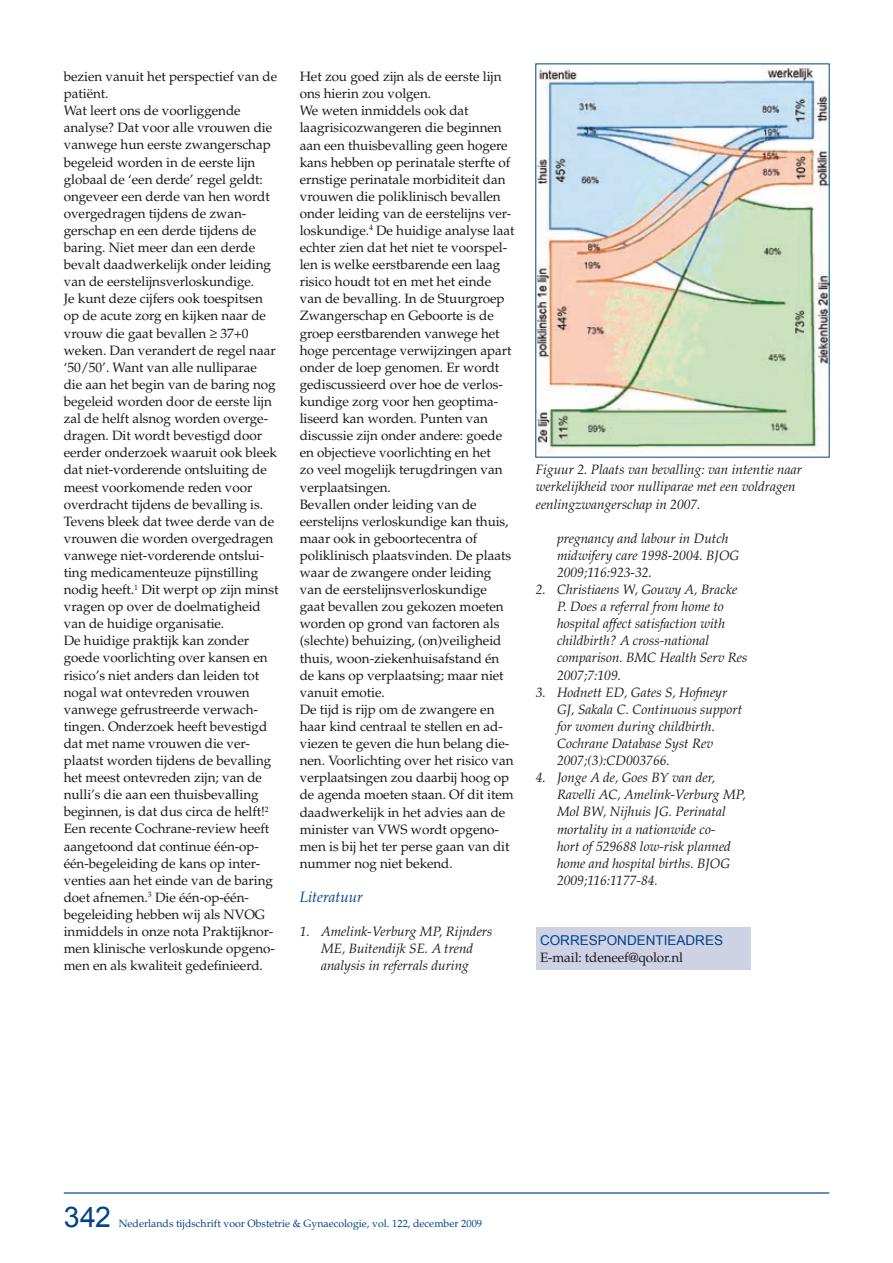
<style>
.page{position:relative;width:893px;height:1263px;background:#fff}
.page>*{position:absolute;margin:0;border:0;box-sizing:border-box;transform-origin:0 0}
.t1{font:28.5px "Arial";color:#004489}
.t2{font:italic 15px "Palatino";color:#004489}
.t3{font:13.5px/17.1px "Palatino";letter-spacing:-.005em;color:#1a171c}
.t4{font:italic 13.5px/17.1px "Palatino";color:#1a171c}
.t5{font:13.5px "Arial";color:#004489}
.t6{font:10.5px "Palatino";color:#004489}
</style>
<div class="page">
<hr style="left:64px;top:1192px;width:765px;height:1px;background:#004489">
<div style="left:536px;top:927px;width:214px;height:43px;background:#ced2e5"></div>
<img style="left:538px;top:66px;width:289px;height:383px">
<p class="t3" style="left:64px;top:68px;width:216px">bezien vanuit het perspectief van de patiënt.<br>Wat leert ons de voorliggende analyse? Dat voor alle vrouwen die vanwege hun eerste zwangerschap begeleid worden in de eerste lijn globaal de ‘een derde’ regel geldt: ongeveer een derde van hen wordt overgedragen tijdens de zwan&shy;gerschap en een derde tijdens de baring. Niet meer dan een derde bevalt daadwerkelijk onder leiding van de eerstelijnsverloskundige.<br>Je kunt deze cijfers ook toespitsen op de acute zorg en kijken naar de vrouw die gaat bevallen ≥ 37+0 weken. Dan verandert de regel naar ‘50/50’. Want van alle nulliparae die aan het begin van de baring nog begeleid worden door de eerste lijn zal de helft alsnog worden overge&shy;dragen. Dit wordt bevestigd door eerder onderzoek waaruit ook bleek dat niet-vorderende ontsluiting de meest voorkomende reden voor overdracht tijdens de bevalling is.<br>Tevens bleek dat twee derde van de vrouwen die worden overgedragen vanwege niet-vorderende ontslui&shy;ting medicamenteuze pijnstilling nodig heeft.<sup>1</sup> Dit werpt op zijn minst vragen op over de doelmatigheid van de huidige organisatie.<br>De huidige praktijk kan zonder goede voorlichting over kansen en risico’s niet anders dan leiden tot nogal wat ontevreden vrouwen vanwege gefrustreerde verwach&shy;tingen. Onderzoek heeft bevestigd dat met name vrouwen die ver&shy;plaatst worden tijdens de bevalling het meest ontevreden zijn; van de nulli’s die aan een thuisbevalling beginnen, is dat dus circa de helft!<sup>2<br></sup>Een recente Cochrane-review heeft aangetoond dat continue één-op&shy;één-begeleiding de kans op inter&shy;venties aan het einde van de baring doet afnemen.<sup>3</sup> Die één-op-één&shy;begeleiding hebben wij als NVOG inmiddels in onze nota Praktijknor&shy;men klinische verloskunde opgeno&shy;men en als kwaliteit gedefinieerd.</p>
<p class="t3" style="left:300px;top:68px;width:216px">Het zou goed zijn als de eerste lijn ons hierin zou volgen.<br>We weten inmiddels ook dat laagrisicozwangeren die beginnen aan een thuisbevalling geen hogere kans hebben op perinatale sterfte of ernstige perinatale morbiditeit dan vrouwen die poliklinisch bevallen onder leiding van de eerstelijns ver&shy;loskundige.<sup>4</sup> De huidige analyse laat echter zien dat het niet te voorspel&shy;len is welke eerstbarende een laag risico houdt tot en met het einde van de bevalling. In de Stuurgroep<br>Zwangerschap en Geboorte is de groep eerstbarenden vanwege het hoge percentage verwijzingen apart onder de loep genomen. Er wordt gediscussieerd over hoe de verlos&shy;kundige zorg voor hen geoptima&shy;liseerd kan worden. Punten van discussie zijn onder andere: goede en objectieve voorlichting en het<br>zo veel mogelijk terugdringen van verplaatsingen.<br>Bevallen onder leiding van de eerstelijns verloskundige kan thuis, maar ook in geboortecentra of poliklinisch plaatsvinden. De plaats waar de zwangere onder leiding van de eerstelijnsverloskundige gaat bevallen zou gekozen moeten worden op grond van factoren als (slechte) behuizing, (on)veiligheid thuis, woon-ziekenhuisafstand én de kans op verplaatsing; maar niet vanuit emotie.<br>De tijd is rijp om de zwangere en haar kind centraal te stellen en ad&shy;viezen te geven die hun belang die&shy;nen. Voorlichting over het risico van verplaatsingen zou daarbij hoog op de agenda moeten staan. Of dit item daadwerkelijk in het advies aan de minister van VWS wordt opgeno&shy;men is bij het ter perse gaan van dit nummer nog niet bekend.</p>
<p class="t2" style="left:300px;top:888px;width:65px">Literatuur</p>
<p class="t4" style="left:300px;top:923px;width:194px;text-align:center">1. Amelink-Verburg MP, Rijnders<br>ME, Buitendijk SE. A trend analysis in referrals during</p>
<p class="t4" style="left:536px;top:461px;width:268px">Figuur 2. Plaats van bevalling: van intentie naar werkelijkheid voor nulliparae met een voldragen eenlingzwangerschap in 2007.</p>
<p class="t4" style="left:557px;top:530px;width:184px">pregnancy and labour in Dutch midwifery care 1998-2004. BJOG<br>2009;116:923-32.</p>
<p class="t4" style="left:557px;top:581px;width:192px;text-indent:-21px">2. Christiaens W, Gouwy A, Bracke<br>P. Does a referral from home to hospital affect satisfaction with childbirth? A cross-national comparison. BMC Health Serv Res<br>2007;7:109.</p>
<p class="t4" style="left:557px;top:684px;width:187px;text-indent:-21px">3. Hodnett ED, Gates S, Hofmeyr<br>GJ, Sakala C. Continuous support for women during childbirth.<br>Cochrane Database Syst Rev<br>2007;(3):CD003766.</p>
<p class="t4" style="left:557px;top:769px;width:190px;text-indent:-21px">4. Jonge A de, Goes BY van der,<br>Ravelli AC, Amelink-Verburg MP,<br>Mol BW, Nijhuis JG. Perinatal mortality in a nationwide co-<br>hort of 529688 low-risk planned home and hospital births. BJOG<br>2009;116:1177-84.</p>
<p class="t5" style="left:540px;top:932px;width:21px">CORRESPONDEN</p>
<p class="t5" style="left:656px;top:932px;width:18px">TIEADRES</p>
<p class="t3" style="left:540px;top:949px;width:145px">E-mail: tdeneef@qolor.nl</p>
<h1 class="t1" style="left:64px;top:1201px;width:49px">342</h1>
<p class="t6" style="left:119px;top:1217px;width:365px">Nederlands tijdschrift voor Obstetrie &amp; Gynaecologie, vol. 122, december 2009</p>
</div>
